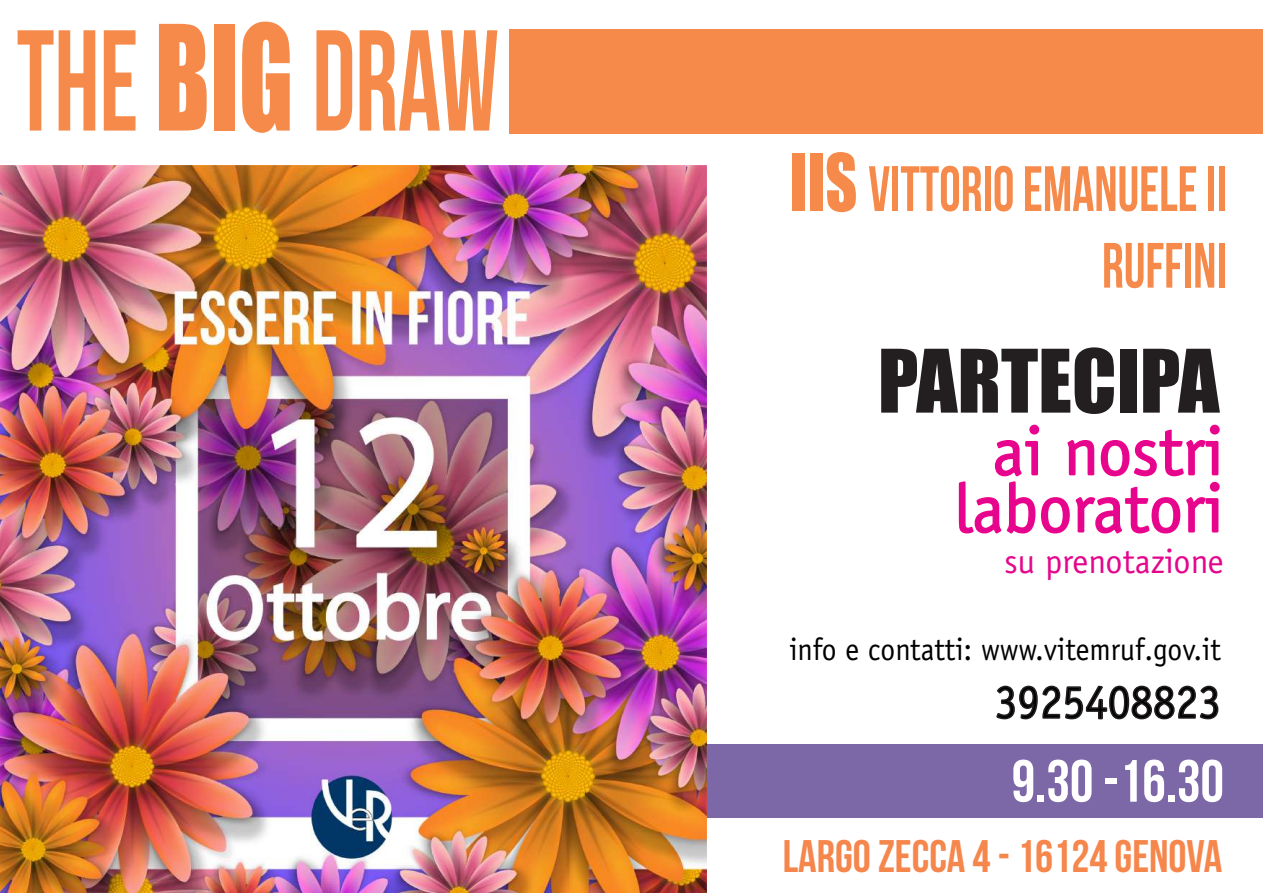
<style>
.page{position:relative;width:1263px;height:893px;background:#fff}
.page>*{position:absolute;margin:0;border:0;box-sizing:border-box;transform-origin:0 0}
.t1{font:143.25px "Bebas Neue";color:#f68a4a;scale:.74 1}
.t2{font:80.85px "Impact";color:#231f20}
.t3{font:68.55px/57.2px "Officina Sans Std";color:#e4068c;text-align:center}
.t4{font:63.9px/76.7px "Bebas Neue";color:#f68a4a;text-align:right;scale:.85 1}
.t5{font:59.55px "Bebas Neue";color:#fff}
.t6{font:48px "Officina Sans Std";color:#000;scale:.94 1}
.t7{font:45.6px "Bebas Neue";color:#f5864c}
.t8{font:34.35px "Officina Sans Std";color:#e4068c}
.t9{font:31.5px "Officina Sans Std";color:#000;scale:.94 1}
.s1{font-family:"Impact";font-size:135px}
.s2{font-family:"Impact";font-size:73.05px}
</style>
<div class="page">
<div style="left:300px;top:744px;width:963px;height:73px;background:#7c67a7"></div>
<div style="left:510px;top:29px;width:753px;height:105px;background:#f68a4a"></div>
<img style="left:0;top:166px;width:706px;height:727px">
<svg style="left:958px;top:424px;width:262px;height:110px"></svg>
<svg style="left:996px;top:685px;width:223px;height:35px"></svg>
<h1 class="t1" style="left:17px;top:2px;width:653px">THE <span class="s1">BIG</span> DRAW</h1>
<h3 class="t4" style="left:789px;top:150px;width:516px"><span class="s2">IIS</span> VITTORIO EMANUELE II<br>RUFFINI</h3>
<h2 class="t2" style="left:878px;top:318px;width:343px">PARTECIPA</h2>
<h3 class="t3" style="left:954px;top:423px;width:271px">ai nostri laboratori</h3>
<p class="t8" style="left:1004px;top:541px;width:221px">su prenotazione</p>
<p class="t9" style="left:789px;top:631px;width:461px">info e contatti: www.vitemruf.gov.it</p>
<h3 class="t6" style="left:995px;top:674px;width:242px">3925408823</h3>
<h3 class="t5" style="left:1012px;top:748px;width:214px">9.30 -16.30</h3>
<h3 class="t7" style="left:783px;top:831px;width:441px">LARGO ZECCA 4 - 16124 GENOVA</h3>
</div>
